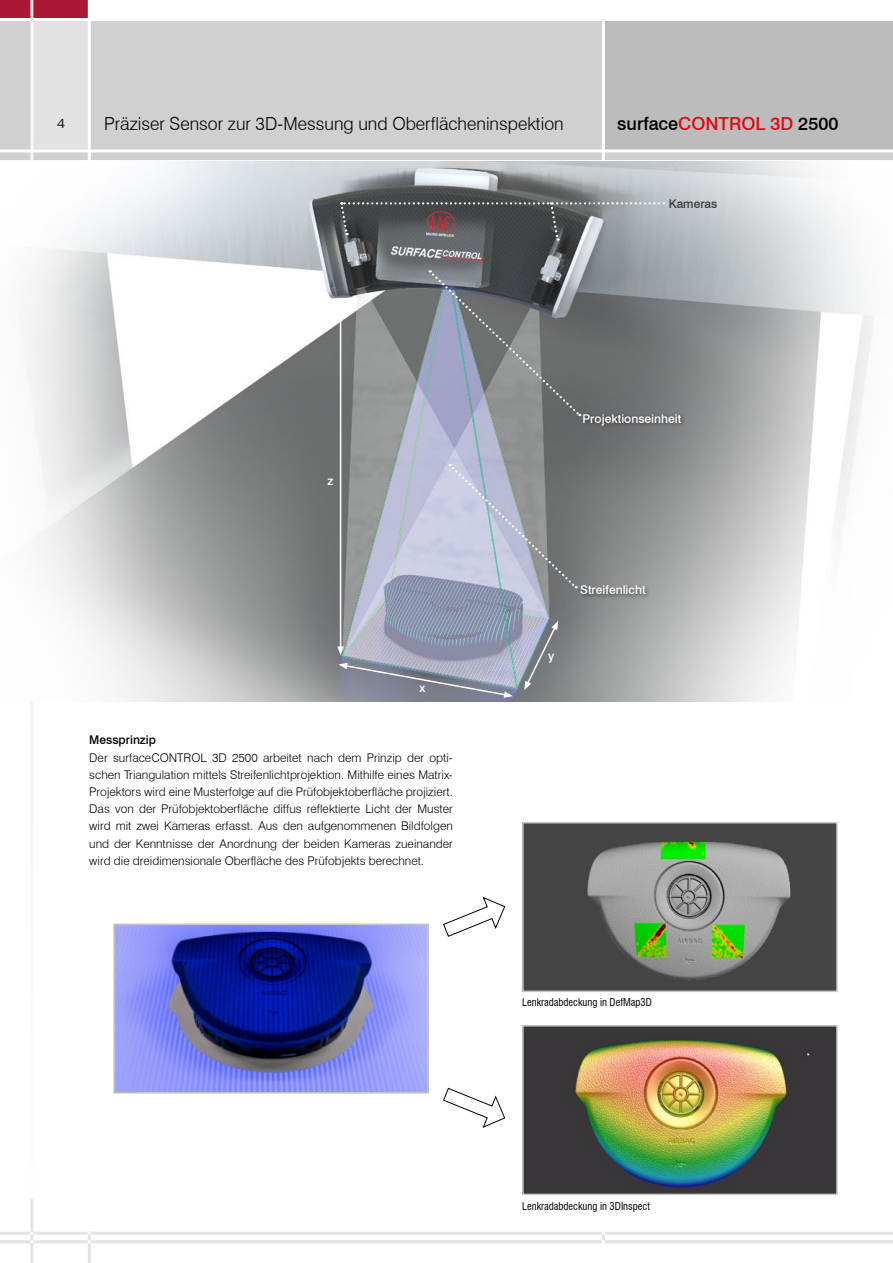
<style>
.page{position:relative;width:893px;height:1263px;background:#fff}
.page>*{position:absolute;margin:0;border:0;box-sizing:border-box;transform-origin:0 0}
.t1{font:300 18px "Swiss 721 BT";color:#000}
.t2{font:500 18px "Swiss 721 BT";color:#000}
.t3{font:300 13.5px "Swiss 721 BT";color:#000;scale:1.18 1}
.t4{font:300 12px/17.2px "Swiss 721 BT";color:#000;text-align:justify}
.t5{font:500 12px "Swiss 721 BT";color:#fff}
.t6{font:500 12px "Swiss 721 BT";color:#000}
.t7{font:500 12px "Swiss 721 BT";color:#3c3c3b}
.t8{font:condensed 10.5px "Swiss 721 BT";color:#000}
.s1{color:#e30613}
</style>
<div class="page">
<div style="left:0;top:21px;width:893px;height:141px;background:#d0d0d0"></div>
<div style="left:605px;top:21px;width:288px;height:128px;background:#bcbcbc"></div>
<div style="left:32px;top:21px;width:57px;height:130px;background:#e2e2e2"></div>
<div style="left:0;top:0;width:89px;height:18px;background:#aa1836"></div>
<hr style="left:88px;top:0;width:3px;height:163px;background:#fff">
<hr style="left:602px;top:17px;width:3px;height:145px;background:#fff">
<hr style="left:0;top:149px;width:893px;height:3px;background:#fff">
<hr style="left:0;top:160px;width:893px;height:3px;background:#fff">
<hr style="left:0;top:1240px;width:893px;height:3px;background:#e3e3e3">
<hr style="left:0;top:1232px;width:893px;height:3px;background:#e3e3e3">
<hr style="left:30px;top:1199px;width:3px;height:64px;background:#e3e3e3">
<hr style="left:88px;top:1232px;width:3px;height:31px;background:#e3e3e3">
<svg style="left:602px;top:1232px;width:3px;height:11px"></svg>
<hr style="left:30px;top:0;width:3px;height:1204px;background:#e3e3e3">
<img style="left:24px;top:162px;width:850px;height:540px">
<img style="left:525px;top:825px;width:310px;height:164px">
<div style="left:522px;top:822px;width:316px;height:170px;border:2px solid #c6c6c6"></div>
<img style="left:525px;top:1028px;width:310px;height:164px">
<div style="left:522px;top:1025px;width:316px;height:170px;border:2px solid #c6c6c6"></div>
<img style="left:116px;top:926px;width:310px;height:164px">
<div style="left:113px;top:923px;width:316px;height:170px;border:2px solid #c6c6c6"></div>
<div style="left:581px;top:411px;width:106px;height:20px;background:#000;opacity:.5"></div>
<div style="left:578px;top:582px;width:73px;height:18px;background:#000;opacity:.5"></div>
<svg style="left:338px;top:663px;width:175px;height:35px;background:#9195a6"></svg>
<svg style="left:524px;top:621px;width:34px;height:69px;background:#90939c"></svg>
<hr style="left:340px;top:311px;width:1px;height:338px;background:#fff">
<svg style="left:337px;top:646px;width:7px;height:9px"></svg>
<svg style="left:337px;top:304px;width:7px;height:9px"></svg>
<svg style="left:443px;top:897px;width:62px;height:40px"></svg>
<svg style="left:443px;top:1088px;width:62px;height:39px"></svg>
<svg style="left:430px;top:270px;width:151px;height:147px;background:#7d8189"></svg>
<svg style="left:450px;top:464px;width:127px;height:125px;background:#a5a8b5"></svg>
<svg style="left:340px;top:202px;width:324px;height:39px;background:#66686a"></svg>
<p class="t3" style="left:57px;top:115px;width:9px">4</p>
<h1 class="t1" style="left:104px;top:113px;width:461px">Präziser Sensor zur 3D-Messung und Oberflächeninspektion</h1>
<h1 class="t2" style="left:617px;top:113px;width:223px">surface<span class="s1">CONTROL 3D</span> 2500</h1>
<p class="t7" style="left:669px;top:196px;width:50px">Kameras</p>
<p class="t5" style="left:328px;top:473px;width:7px">z</p>
<p class="t5" style="left:419px;top:681px;width:7px">x</p>
<p class="t6" style="left:89px;top:733px;width:68px">Messprinzip</p>
<p class="t4" style="left:89px;top:748px;width:365px">Der surfaceCONTROL 3D 2500 arbeitet nach dem Prinzip der opti&shy;schen Triangulation mittels Streifenlichtprojektion. Mithilfe eines Matrix-Projektors wird eine Musterfolge auf die Prüfobjektoberfläche projiziert.<br>Das von der Prüfobjektoberfläche diffus reflektierte Licht der Muster wird mit zwei Kameras erfasst. Aus den aufgenommenen Bildfolgen und der Kenntnisse der Anordnung der beiden Kameras zueinander wird die dreidimensionale Oberfläche des Prüfobjekts berechnet.</p>
<p class="t5" style="left:583px;top:411px;width:100px">Projektionseinheit</p>
<p class="t5" style="left:548px;top:648px;width:8px">y</p>
<p class="t5" style="left:580px;top:582px;width:67px">Streifenlicht</p>
<p class="t8" style="left:522px;top:996px;width:131px">Lenkradabdeckung in DefMap3D</p>
<p class="t8" style="left:522px;top:1199px;width:129px">Lenkradabdeckung in 3DInspect</p>
</div>
